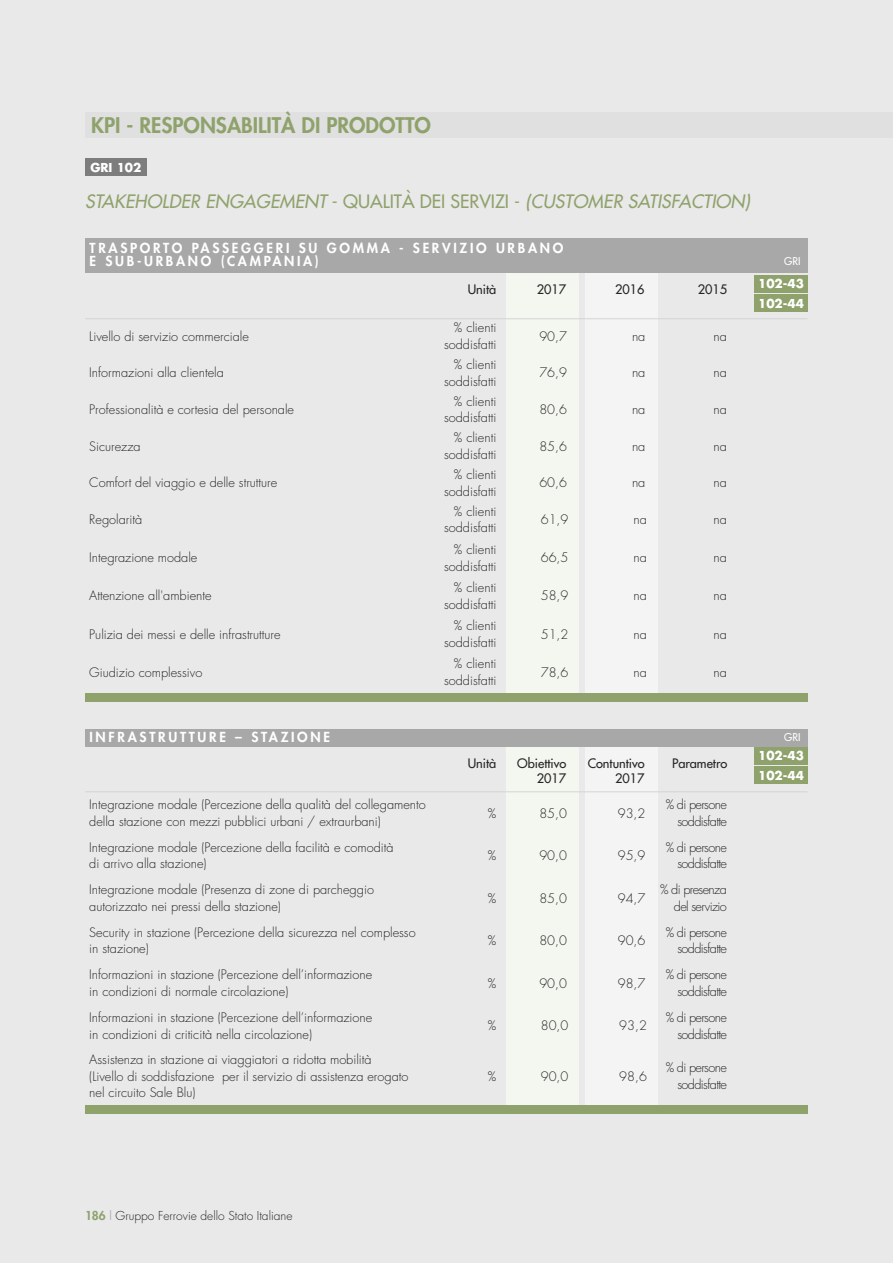
<style>
.page{position:relative;width:893px;height:1263px;background:#e9e9e9}
.page>*{position:absolute;margin:0;border:0;box-sizing:border-box;transform-origin:0 0}
.t1{font:800 21px "Futura LT";color:#8fa26c}
.t2{font:italic 18px "Futura LT";letter-spacing:.005em;color:#8fa26c}
.t3{font:800 13.5px/13.5px "Futura LT";letter-spacing:.2em;color:#fff}
.t4{font:300 12.75px/16.8px "Futura LT";color:#272627;text-align:right}
.t5{font:300 12.75px/16.8px "Futura LT";letter-spacing:-.05em;color:#272627;text-align:right}
.t6{font:12.75px/15px "Futura LT";color:#272627;text-align:right}
.t7{font:300 12px "Futura LT";color:#272627}
.t8{font:700 12px/19.6px "Futura LT";color:#fff}
.t9{font:10.5px "Futura LT";color:#fff}
.s1{font-style:normal}
.s2{font-weight:800;color:#8fa26c}
.s3{color:#939393}
</style>
<div class="page">
<div style="left:585px;top:255px;width:73px;height:447px;background:#f4f4f4"></div>
<div style="left:506px;top:255px;width:73px;height:447px;background:#f4f6f0"></div>
<hr style="left:85px;top:318px;width:722px;height:1px;background:#d4d4d4">
<div style="left:85px;top:238px;width:494px;height:34px;background:#a9a8a9"></div>
<div style="left:579px;top:238px;width:78px;height:34px;background:#a9a8a9"></div>
<div style="left:657px;top:238px;width:79px;height:34px;background:#a9a8a9"></div>
<div style="left:736px;top:238px;width:72px;height:34px;background:#a9a8a9"></div>
<div style="left:85px;top:693px;width:722px;height:9px;background:#8fa26c"></div>
<div style="left:585px;top:746px;width:73px;height:362px;background:#f4f4f4"></div>
<div style="left:506px;top:746px;width:73px;height:362px;background:#f4f6f0"></div>
<hr style="left:85px;top:791px;width:722px;height:1px;background:#d4d4d4">
<div style="left:85px;top:729px;width:494px;height:17px;background:#a9a8a9"></div>
<div style="left:579px;top:729px;width:78px;height:17px;background:#a9a8a9"></div>
<div style="left:657px;top:729px;width:79px;height:17px;background:#a9a8a9"></div>
<div style="left:736px;top:729px;width:72px;height:17px;background:#a9a8a9"></div>
<div style="left:85px;top:1105px;width:722px;height:9px;background:#8fa26c"></div>
<div style="left:85px;top:159px;width:62px;height:17px;background:#7d7d7d"></div>
<div style="left:754px;top:275px;width:54px;height:17px;background:#8fa26c"></div>
<div style="left:754px;top:295px;width:54px;height:17px;background:#8fa26c"></div>
<div style="left:754px;top:747px;width:54px;height:17px;background:#8fa26c"></div>
<div style="left:754px;top:767px;width:54px;height:17px;background:#8fa26c"></div>
<div style="left:85px;top:113px;width:808px;height:25px;background:#e0e0e0"></div>
<p class="t1" style="left:91px;top:117px;width:341px">KPI - RESPONSABILITÀ DI PRODOTTO</p>
<p class="t8" style="left:90px;top:158px;width:52px">GRI 102</p>
<p class="t2" style="left:85px;top:192px;width:666px">STAKEHOLDER ENGAGEMENT <span class="s1">- QUALITÀ DEI SERVIZI -</span> (CUSTOMER SATISFACTION)</p>
<p class="t3" style="left:90px;top:243px;width:475px">TRASPORTO PASSEGGERI SU GOMMA - SERVIZIO URBANO<br>E SUB-URBANO (CAMPANIA)</p>
<p class="t6" style="left:468px;top:283px;width:30px">Unità</p>
<p class="t6" style="left:537px;top:283px;width:31px">2017</p>
<p class="t6" style="left:615px;top:283px;width:31px">2016</p>
<p class="t6" style="left:698px;top:283px;width:31px">2015</p>
<p class="t4" style="left:89px;top:329px;width:161px">Livello di servizio commerciale</p>
<p class="t4" style="left:444px;top:320px;width:54px">% clienti soddisfatti</p>
<p class="t4" style="left:539px;top:329px;width:29px">90,7</p>
<p class="t4" style="left:632px;top:329px;width:15px">na</p>
<p class="t4" style="left:713px;top:329px;width:15px">na</p>
<p class="t4" style="left:89px;top:365px;width:136px">Informazioni alla clientela</p>
<p class="t4" style="left:444px;top:357px;width:54px">% clienti soddisfatti</p>
<p class="t4" style="left:539px;top:365px;width:29px">76,9</p>
<p class="t4" style="left:632px;top:365px;width:15px">na</p>
<p class="t4" style="left:713px;top:365px;width:15px">na</p>
<p class="t4" style="left:89px;top:402px;width:206px">Professionalità e cortesia del personale</p>
<p class="t4" style="left:444px;top:394px;width:54px">% clienti soddisfatti</p>
<p class="t4" style="left:539px;top:402px;width:29px">80,6</p>
<p class="t4" style="left:632px;top:402px;width:15px">na</p>
<p class="t4" style="left:713px;top:402px;width:15px">na</p>
<p class="t4" style="left:89px;top:439px;width:53px">Sicurezza</p>
<p class="t4" style="left:444px;top:430px;width:54px">% clienti soddisfatti</p>
<p class="t4" style="left:539px;top:439px;width:29px">85,6</p>
<p class="t4" style="left:632px;top:439px;width:15px">na</p>
<p class="t4" style="left:713px;top:439px;width:15px">na</p>
<p class="t4" style="left:89px;top:475px;width:189px">Comfort del viaggio e delle strutture</p>
<p class="t4" style="left:444px;top:467px;width:54px">% clienti soddisfatti</p>
<p class="t4" style="left:539px;top:475px;width:29px">60,6</p>
<p class="t4" style="left:632px;top:475px;width:15px">na</p>
<p class="t4" style="left:713px;top:475px;width:15px">na</p>
<p class="t4" style="left:89px;top:512px;width:54px">Regolarità</p>
<p class="t4" style="left:444px;top:504px;width:54px">% clienti soddisfatti</p>
<p class="t4" style="left:541px;top:512px;width:29px">61,9</p>
<p class="t4" style="left:633px;top:512px;width:15px">na</p>
<p class="t4" style="left:713px;top:512px;width:15px">na</p>
<p class="t4" style="left:89px;top:550px;width:110px">Integrazione modale</p>
<p class="t4" style="left:444px;top:542px;width:54px">% clienti soddisfatti</p>
<p class="t4" style="left:541px;top:550px;width:29px">66,5</p>
<p class="t4" style="left:633px;top:550px;width:15px">na</p>
<p class="t4" style="left:713px;top:550px;width:15px">na</p>
<p class="t4" style="left:89px;top:588px;width:124px">Attenzione all'ambiente</p>
<p class="t4" style="left:444px;top:580px;width:54px">% clienti soddisfatti</p>
<p class="t4" style="left:541px;top:588px;width:29px">58,9</p>
<p class="t4" style="left:633px;top:588px;width:15px">na</p>
<p class="t4" style="left:713px;top:588px;width:15px">na</p>
<p class="t4" style="left:89px;top:627px;width:193px">Pulizia dei messi e delle infrastrutture</p>
<p class="t4" style="left:444px;top:618px;width:54px">% clienti soddisfatti</p>
<p class="t4" style="left:541px;top:627px;width:29px">51,2</p>
<p class="t4" style="left:633px;top:627px;width:15px">na</p>
<p class="t4" style="left:713px;top:627px;width:15px">na</p>
<p class="t4" style="left:89px;top:665px;width:115px">Giudizio complessivo</p>
<p class="t4" style="left:444px;top:656px;width:54px">% clienti soddisfatti</p>
<p class="t4" style="left:541px;top:665px;width:29px">78,6</p>
<p class="t4" style="left:633px;top:665px;width:15px">na</p>
<p class="t4" style="left:713px;top:665px;width:15px">na</p>
<p class="t9" style="left:784px;top:257px;width:18px">GRI</p>
<p class="t8" style="left:758px;top:275px;width:47px">102-43<br>102-44</p>
<p class="t3" style="left:90px;top:732px;width:242px">INFRASTRUTTURE – STAZIONE</p>
<p class="t6" style="left:468px;top:757px;width:30px">Unità</p>
<p class="t6" style="left:517px;top:757px;width:50px">Obiettivo<br>2017</p>
<p class="t6" style="left:588px;top:757px;width:59px">Contuntivo<br>2017</p>
<p class="t6" style="left:672px;top:757px;width:57px">Parametro</p>
<p class="t4" style="left:89px;top:797px;width:338px;text-align:left">Integrazione modale (Percezione della qualità del collegamento della stazione con mezzi pubblici urbani / extraurbani)</p>
<p class="t4" style="left:488px;top:805px;width:10px">%</p>
<p class="t4" style="left:539px;top:805px;width:29px">85,0</p>
<p class="t4" style="left:618px;top:805px;width:29px">93,2</p>
<p class="t5" style="left:666px;top:797px;width:63px">% di persone soddisfatte</p>
<p class="t4" style="left:89px;top:840px;width:306px;text-align:left">Integrazione modale (Percezione della facilità e comodità di arrivo alla stazione)</p>
<p class="t4" style="left:488px;top:848px;width:10px">%</p>
<p class="t4" style="left:539px;top:848px;width:29px">90,0</p>
<p class="t4" style="left:618px;top:848px;width:29px">95,9</p>
<p class="t5" style="left:666px;top:840px;width:63px">% di persone soddisfatte</p>
<p class="t4" style="left:89px;top:882px;width:286px;text-align:left">Integrazione modale (Presenza di zone di parcheggio autorizzato nei pressi della stazione)</p>
<p class="t4" style="left:488px;top:890px;width:10px">%</p>
<p class="t4" style="left:539px;top:890px;width:29px">85,0</p>
<p class="t4" style="left:618px;top:890px;width:29px">94,7</p>
<p class="t5" style="left:660px;top:882px;width:68px">% di presenza del servizio</p>
<p class="t4" style="left:89px;top:925px;width:328px;text-align:left">Security in stazione (Percezione della sicurezza nel complesso in stazione)</p>
<p class="t4" style="left:488px;top:933px;width:10px">%</p>
<p class="t4" style="left:539px;top:933px;width:29px">80,0</p>
<p class="t4" style="left:618px;top:933px;width:29px">90,6</p>
<p class="t5" style="left:666px;top:925px;width:63px">% di persone soddisfatte</p>
<p class="t4" style="left:89px;top:967px;width:284px;text-align:left">Informazioni in stazione (Percezione dell’informazione in condizioni di normale circolazione)</p>
<p class="t4" style="left:488px;top:975px;width:10px">%</p>
<p class="t4" style="left:539px;top:975px;width:29px">90,0</p>
<p class="t4" style="left:618px;top:975px;width:29px">98,7</p>
<p class="t5" style="left:666px;top:967px;width:63px">% di persone soddisfatte</p>
<p class="t4" style="left:89px;top:1010px;width:284px;text-align:left">Informazioni in stazione (Percezione dell’informazione in condizioni di criticità nella circolazione)</p>
<p class="t4" style="left:488px;top:1018px;width:10px">%</p>
<p class="t4" style="left:541px;top:1018px;width:29px">80,0</p>
<p class="t4" style="left:619px;top:1018px;width:29px">93,2</p>
<p class="t5" style="left:666px;top:1010px;width:63px">% di persone soddisfatte</p>
<p class="t4" style="left:89px;top:1052px;width:321px;text-align:left">Assistenza in stazione ai viaggiatori a ridotta mobilità (Livello di soddisfazione per il servizio di assistenza erogato nel circuito Sale Blu)</p>
<p class="t4" style="left:488px;top:1068px;width:10px">%</p>
<p class="t4" style="left:541px;top:1068px;width:29px">90,0</p>
<p class="t4" style="left:619px;top:1068px;width:29px">98,6</p>
<p class="t5" style="left:666px;top:1060px;width:63px">% di persone soddisfatte</p>
<p class="t9" style="left:784px;top:733px;width:18px">GRI</p>
<p class="t8" style="left:758px;top:747px;width:47px">102-43<br>102-44</p>
<p class="t7" style="left:85px;top:1210px;width:209px"><span class="s2">186</span> <span class="s3">l</span> Gruppo Ferrovie dello Stato Italiane</p>
</div>
